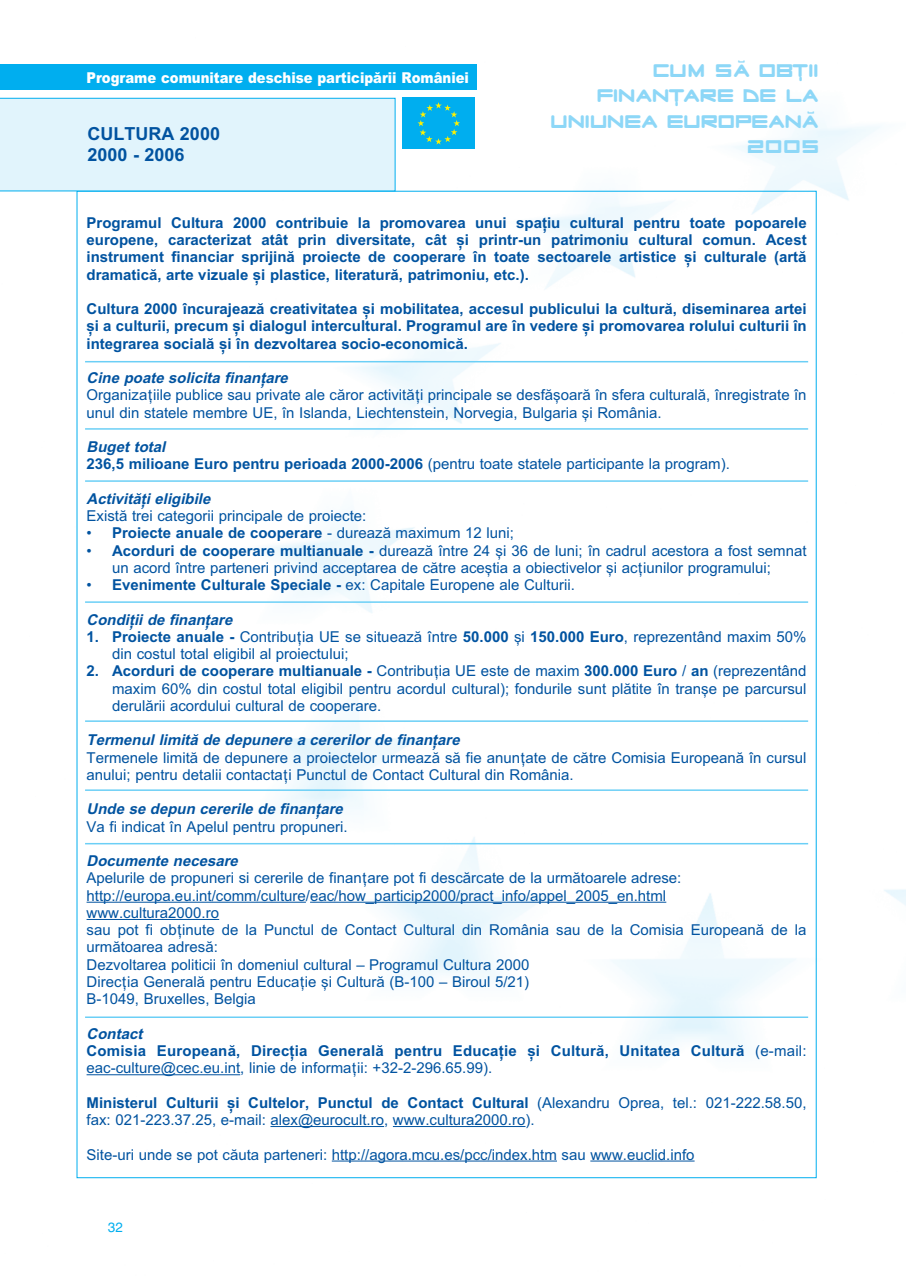
<style>
.page{position:relative;width:906px;height:1276px;background:#fff}
.page>*{position:absolute;margin:0;border:0;box-sizing:border-box;transform-origin:0 0}
.t1{font:22.5px/25.5px "Radio Stars";letter-spacing:.015em;color:#8dd7f7;text-align:right}
.t2{font:700 18px/21px "Doru Arial";color:#0153a0}
.t3{font:15px/17.2px "Doru Arial";color:#0153a0}
.t4{font:700 15px/17.2px "Doru Arial";color:#0153a0;text-align:justify}
.t5{font:italic 700 15px "Doru Arial";color:#0153a0}
.t6{font:900 15px "Doru Arial";color:#fff;scale:.88 1}
.t7{font:13.5px "Helvetica";color:#00aeef}
.t8{font:9.15px "Radio Stars";color:#8dd7f7}
.s1{font-size:18px}
.s2{font-weight:700;font-style:italic}
.s3{font-weight:700}
.s4{font-weight:400}
.s5{font-style:italic}
</style>
<div class="page">
<img style="left:0;top:89px;width:906px;height:1090px">
<hr style="left:87px;top:901px;width:219px;height:1px;background:#0153a0">
<hr style="left:310px;top:901px;width:356px;height:1px;background:#0153a0">
<hr style="left:87px;top:919px;width:132px;height:1px;background:#0153a0">
<hr style="left:87px;top:1074px;width:153px;height:1px;background:#0153a0">
<hr style="left:270px;top:1126px;width:114px;height:1px;background:#0153a0">
<hr style="left:393px;top:1126px;width:132px;height:1px;background:#0153a0">
<hr style="left:332px;top:1160px;width:225px;height:1px;background:#0153a0">
<hr style="left:590px;top:1160px;width:104px;height:1px;background:#0153a0">
<hr style="left:85px;top:428px;width:723px;height:2px;background:#6bcff6">
<hr style="left:85px;top:361px;width:723px;height:1px;background:#6bcff6">
<hr style="left:85px;top:480px;width:723px;height:2px;background:#6bcff6">
<hr style="left:85px;top:601px;width:723px;height:2px;background:#6bcff6">
<hr style="left:85px;top:720px;width:723px;height:2px;background:#6bcff6">
<hr style="left:85px;top:789px;width:723px;height:2px;background:#6bcff6">
<hr style="left:85px;top:843px;width:723px;height:1px;background:#6bcff6">
<hr style="left:85px;top:1016px;width:723px;height:2px;background:#6bcff6">
<div style="left:0;top:64px;width:477px;height:25px;background:#00aeef"></div>
<div style="left:0;top:98px;width:395px;height:93px;background:#e1f4fc"></div>
<div style="left:403px;top:98px;width:72px;height:51px;background:#00aeef"></div>
<svg style="left:417px;top:102px;width:43px;height:42px"></svg>
<p class="t6" style="left:87px;top:69px;width:436px">Programe comunitare deschise participårii României</p>
<p class="t2" style="left:87px;top:124px;width:134px">CULTURA 2000<br>2000 - 2006</p>
<p class="t8" style="left:737px;top:63px;width:4px;rotate:-90deg">(</p>
<h1 class="t1" style="left:551px;top:57px;width:269px">CUM SA obt<span class="s1">,</span> ii<br>finant<span class="s1">,</span> are de la uniunea europeana<br>2005</h1>
<p class="t8" style="left:806px;top:114px;width:4px;rotate:-90deg">(</p>
<p class="t4" style="left:87px;top:214px;width:721px">Programul Cultura 2000 contribuie la promovarea unui spaœiu cultural pentru toate popoarele europene, caracterizat atât prin diversitate, cât æi printr-un patrimoniu cultural comun. Acest instrument financiar sprijinå proiecte de cooperare în toate sectoarele artistice æi culturale (artå dramaticå, arte vizuale æi plastice, literaturå, patrimoniu, etc.).</p>
<p class="t4" style="left:87px;top:300px;width:721px">Cultura 2000 încurajeazå creativitatea æi mobilitatea, accesul publicului la culturå, diseminarea artei æi a culturii, precum æi dialogul intercultural. Programul are în vedere æi promovarea rolului culturii în integrarea socialå æi în dezvoltarea socio-economicå.</p>
<p class="t5" style="left:87px;top:369px;width:207px">Cine poate solicita finanœare</p>
<p class="t3" style="left:87px;top:386px;width:721px">Organizaœiile publice sau private ale cåror activitåœi principale se desfåæoarå în sfera culturalå, înregistrate în unul din statele membre UE, în Islanda, Liechtenstein, Norvegia, Bulgaria æi România.</p>
<p class="t3" style="left:87px;top:438px;width:645px"><span class="s2">Bugettotal<br></span><span class="s3">236,5 milioane Euro pentru perioada 2000-2006</span> (pentru toate statele participante la program).</p>
<p class="t5" style="left:87px;top:490px;width:129px">Activitåœieligibile</p>
<p class="t3" style="left:87px;top:507px;width:281px">Existå trei categorii principale de proiecte:</p>
<p class="t4" style="left:87px;top:524px;width:429px"><span class="s4">•</span> Proiecte anuale de cooperare <span class="s4">- dureazå maximum 12 luni;</span></p>
<p class="t3" style="left:112px;top:542px;width:696px;text-indent:-26px">• <span class="s3">Acorduri de cooperare multianuale -</span> dureazå între 24 æi 36 de luni; în cadrul acestora a fost semnat un acord între parteneri privind acceptarea de cåtre aceætia a obiectivelor æi acœiunilor programului;</p>
<p class="t3" style="left:87px;top:576px;width:490px">• <span class="s3">Evenimente Culturale Speciale -</span> ex: Capitale Europene ale Culturii.</p>
<p class="t5" style="left:87px;top:610px;width:151px">Condiœiide finanœare</p>
<p class="t3" style="left:112px;top:628px;width:696px;text-indent:-26px"><span class="s3">1. Proiecte anuale -</span> Contribuœia UE se situeazå între <span class="s3">50.000</span> æi <span class="s3">150.000 Euro</span>, reprezentând maxim 50% din costul total eligibil al proiectului;</p>
<p class="t3" style="left:112px;top:662px;width:696px;text-align:justify;text-indent:-26px"><span class="s3">2. Acorduri de cooperare multianuale -</span> Contribuœia UE este de maxim <span class="s3">300.000 Euro</span> / <span class="s3">an</span> (reprezentând maxim 60% din costul total eligibil pentru acordul cultural); fondurile sunt plåtite în tranæe pe parcursul derulårii acordului cultural de cooperare.</p>
<p class="t5" style="left:87px;top:731px;width:379px">Termenullimitå de depunere a cererilorde finanœare</p>
<p class="t3" style="left:87px;top:749px;width:721px">Termenele limitå de depunere a proiectelor urmeazå så fie anunœate de cåtre Comisia Europeanå în cursul anului; pentru detalii contactaœi Punctul de Contact Cultural din România.</p>
<p class="t5" style="left:87px;top:800px;width:262px">Unde se depun cererile de finanœare</p>
<p class="t3" style="left:87px;top:818px;width:262px">Va fi indicat în Apelul pentru propuneri.</p>
<p class="t5" style="left:87px;top:852px;width:157px">Documente necesare</p>
<p class="t3" style="left:87px;top:869px;width:721px">Apelurile de propuneri si cererile de finanœare pot fi descårcate de la urmåtoarele adrese: http://europa.eu.int/comm/culture/eac/how_particip2000/pract_info/appel_2005_en.html<br>www.cultura2000.ro<br>sau pot fi obœinute de la Punctul de Contact Cultural din România sau de la Comisia Europeanå de la urmåtoarea adreså:<br>Dezvoltarea politicii în domeniul cultural – Programul Cultura 2000<br>Direcœia Generalå pentru Educaœie æi Culturå (B-100 – Biroul 5/21)<br>B-1049, Bruxelles, Belgia</p>
<p class="t4" style="left:87px;top:1025px;width:721px;text-align:left"><span class="s5">Contact<br></span>Comisia Europeanå, Direcœia Generalå pentru Educaœie æi Culturå, Unitatea Culturå <span class="s4">(e-mail: eac-culture@cec.eu.int, linie de informaœii: +32-2-296.65.99).</span></p>
<p class="t3" style="left:87px;top:1094px;width:721px"><span class="s3">Ministerul Culturii æi Cultelor, Punctul de Contact Cultural</span> (Alexandru Oprea, tel.: 021-222.58.50, fax: 021-223.37.25, e-mail: alex@eurocult.ro, www.cultura2000.ro).</p>
<p class="t3" style="left:87px;top:1145px;width:609px">Site-uri unde se pot cåuta parteneri: http://agora.mcu.es/pcc/index.htm sau www.euclid.info</p>
<p class="t7" style="left:108px;top:1222px;width:17px">32</p>
</div>
